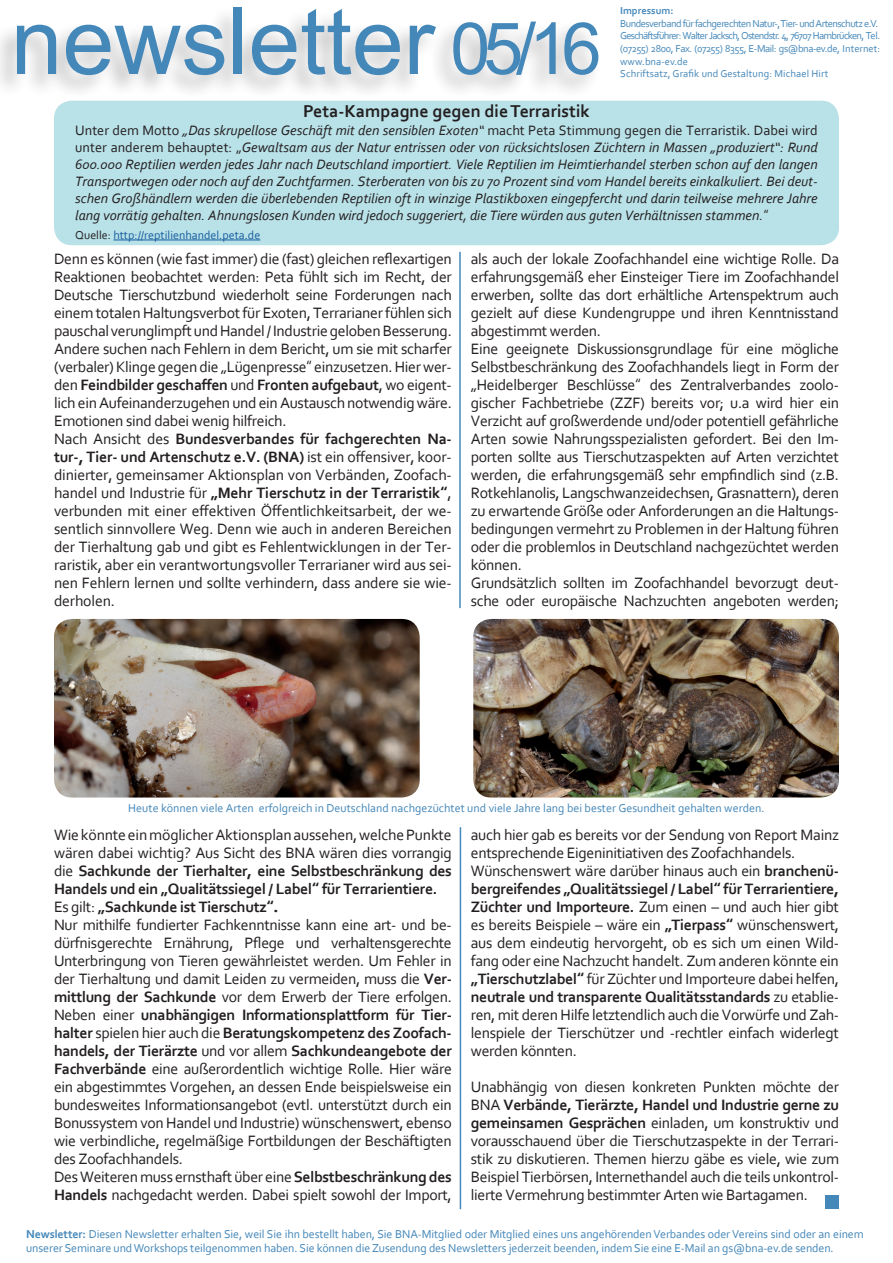
<style>
.page{position:relative;width:893px;height:1263px;background:#fff}
.page>*{position:absolute;margin:0;border:0;box-sizing:border-box;transform-origin:0 0}
.t1{font:93px "Arial";color:#4487b9}
.t2{font:700 18px "Corbel";color:#231f20}
.t3{font:15.75px/18px "Corbel";letter-spacing:-.02em;color:#231f20}
.t4{font:italic 14.25px/17.1px "Corbel";color:#231f20;text-align:justify}
.t5{font:12px/14.4px "Corbel";letter-spacing:-.01em;color:#4487b9}
.t6{font:12px "Corbel";color:#175d9e}
.t7{font:10.5px/12.6px "Corbel";letter-spacing:-.05em;color:#4487b9}
.t8{font:700 10.5px "Corbel";color:#4487b9}
.s1{font-size:72px}
.s2{font-style:normal}
.s3{font-family:"Ebrima";font-style:normal}
.s4{color:#231f20}
.s5{font-family:"Ebrima"}
.s6{font-weight:700}
.s7{font-family:"Ebrima";font-weight:700}
</style>
<div class="page">
<div style="left:0;top:5px;width:601px;height:95px;background:#231f20;opacity:.28"></div>
<hr style="left:459px;top:252px;width:2px;height:356px;background:#4487b9">
<div style="left:54px;top:101px;width:785px;height:144px;background:#b9e1e8;border-radius:18px"></div>
<hr style="left:113px;top:240px;width:147px;height:1px;background:#175d9e">
<div style="left:825px;top:1195px;width:14px;height:14px;background:#4487b9"></div>
<img style="left:54px;top:619px;width:366px;height:178px">
<img style="left:473px;top:619px;width:366px;height:178px">
<hr style="left:460px;top:827px;width:1px;height:382px;background:#4487b9">
<h1 class="t1" style="left:11px;top:-20px;width:592px">newsletter <span class="s1">05/16</span></h1>
<p class="t8" style="left:620px;top:4px;width:55px">Impressum:</p>
<p class="t7" style="left:620px;top:17px;width:262px">Bundesverband für fachgerechten Natur-, Tier- und Artenschutz e.V.<br>Geschäftsführer: Walter Jacksch, Ostendstr. 4, 76707 Hambrücken, Tel. (07255) 2800, Fax. (07255) 8355, E-Mail: gs@bna-ev.de, Internet: www.bna-ev.de<br>Schriftsatz, Grafik und Gestaltung: Michael Hirt</p>
<p class="t2" style="left:303px;top:100px;width:288px">Peta-Kampagne gegen die Terraristik</p>
<p class="t4" style="left:75px;top:121px;width:744px"><span class="s2">Unter dem Motto</span> „Das skrupellose Geschäft mit den sensiblen Exoten“ <span class="s2">macht Peta Stimmung gegen die Terraristik. Dabei wird unter anderem behauptet: „</span>Gewaltsam aus der Natur entrissen oder von rücksichtslosen Züchtern in Massen „produziert“: Rund 600.000 Reptilien werden jedes Jahr nach Deutschland importiert. Viele Reptilien im Heimtierhandel sterben schon auf den langen Transportwegen oder noch auf den Zuchtfarmen. Sterberaten von bis zu 70 Prozent sind vom Handel bereits einkalkuliert. Bei deut&shy;schen Großhändlern werden die überlebenden Reptilien oft in winzige Plastikboxen eingepfercht und darin teilweise mehrere Jahre lang vorrätig gehalten. Ahnungslosen Kunden wird jedoch suggeriert, die Tiere würden aus guten Verhältnissen stammen.<span class="s3">“</span></p>
<p class="t6" style="left:75px;top:227px;width:187px"><span class="s4">Quelle:</span> http://reptilienhandel.peta.de</p>
<p class="t3" style="left:54px;top:249px;width:399px">Denn es können (wie fast immer) die (fast) gleichen reflexartigen Reaktionen beobachtet werden: Peta fühlt sich im Recht, der Deutsche Tierschutzbund wiederholt seine Forderungen nach einem totalen Haltungsverbot für Exoten, Terrarianer fühlen sich pauschal verunglimpft und Handel / Industrie geloben Besserung.<br>Andere suchen nach Fehlern in dem Bericht, um sie mit scharfer (verbaler) Klinge gegen die „Lügenpresse<span class="s5">“</span> einzusetzen. Hier wer&shy;den <span class="s6">Feindbilder geschaffen</span> und <span class="s6">Fronten aufgebaut</span>, wo eigent&shy;lich ein Aufeinanderzugehen und ein Austausch notwendig wäre.<br>Emotionen sind dabei wenig hilfreich.<br>Nach Ansicht des <span class="s6">Bundesverbandes für fachgerechten Na&shy;tur-, Tier- und Artenschutz e.V. (BNA)</span> ist ein offensiver, koor&shy;dinierter, gemeinsamer Aktionsplan von Verbänden, Zoofach&shy;handel und Industrie für <span class="s6">„Mehr Tierschutz in der Terraristik</span><span class="s7">“</span>, verbunden mit einer effektiven Öffentlichkeitsarbeit, der we&shy;sentlich sinnvollere Weg. Denn wie auch in anderen Bereichen der Tierhaltung gab und gibt es Fehlentwicklungen in der Ter&shy;raristik, aber ein verantwortungsvoller Terrarianer wird aus sei&shy;nen Fehlern lernen und sollte verhindern, dass andere sie wie&shy;derholen.</p>
<p class="t3" style="left:471px;top:249px;width:370px">als auch der lokale Zoofachhandel eine wichtige Rolle. Da erfahrungsgemäß eher Einsteiger Tiere im Zoofachhandel erwerben, sollte das dort erhältliche Artenspektrum auch gezielt auf diese Kundengruppe und ihren Kenntnisstand abgestimmt werden.<br>Eine geeignete Diskussionsgrundlage für eine mögliche Selbstbeschränkung des Zoofachhandels liegt in Form der „Heidelberger Beschlüsse<span class="s5">“</span> des Zentralverbandes zoolo&shy;gischer Fachbetriebe (ZZF) bereits vor; u.a wird hier ein Verzicht auf großwerdende und/oder potentiell gefährliche Arten sowie Nahrungsspezialisten gefordert. Bei den Im&shy;porten sollte aus Tierschutzaspekten auf Arten verzichtet werden, die erfahrungsgemäß sehr empfindlich sind (z.B.<br>Rotkehlanolis, Langschwanzeidechsen, Grasnattern), deren zu erwartende Größe oder Anforderungen an die Haltungs&shy;bedingungen vermehrt zu Problemen in der Haltung führen oder die problemlos in Deutschland nachgezüchtet werden können.<br>Grundsätzlich sollten im Zoofachhandel bevorzugt deut&shy;sche oder europäische Nachzuchten angeboten werden;</p>
<p class="t5" style="left:128px;top:800px;width:638px">Heute können viele Arten erfolgreich in Deutschland nachgezüchtet und viele Jahre lang bei bester Gesundheit gehalten werden.</p>
<p class="t3" style="left:54px;top:825px;width:399px">Wie könnte ein möglicher Aktionsplan aussehen, welche Punkte wären dabei wichtig? Aus Sicht des BNA wären dies vorrangig die <span class="s6">Sachkunde der Tierhalter, eine Selbstbeschränkung des Handels und ein „Qualitätssiegel / Label</span><span class="s7">“</span> <span class="s6">für Terrarientiere.<br></span>Es gilt: <span class="s6">„Sachkunde ist Tierschutz</span><span class="s7">“.<br></span>Nur mithilfe fundierter Fachkenntnisse kann eine art- und be&shy;dürfnisgerechte Ernährung, Pflege und verhaltensgerechte Unterbringung von Tieren gewährleistet werden. Um Fehler in der Tierhaltung und damit Leiden zu vermeiden, muss die <span class="s6">Ver&shy;mittlung der Sachkunde</span> vor dem Erwerb der Tiere erfolgen.<br>Neben einer <span class="s6">unabhängigen Informationsplattform für Tier&shy;halter</span> spielen hier auch die <span class="s6">Beratungskompetenz des Zoofach&shy;handels, der Tierärzte</span> und vor allem <span class="s6">Sachkundeangebote der Fachverbände</span> eine außerordentlich wichtige Rolle. Hier wäre ein abgestimmtes Vorgehen, an dessen Ende beispielsweise ein bundesweites Informationsangebot (evtl. unterstützt durch ein Bonussystem von Handel und Industrie) wünschenswert, ebenso wie verbindliche, regelmäßige Fortbildungen der Beschäftigten des Zoofachhandels.<br>Des Weiteren muss ernsthaft über eine <span class="s6">Selbstbeschränkung des Handels</span> nachgedacht werden. Dabei spielt sowohl der Import,</p>
<p class="t3" style="left:471px;top:825px;width:370px">auch hier gab es bereits vor der Sendung von Report Mainz entsprechende Eigeninitiativen des Zoofachhandels.<br>Wünschenswert wäre darüber hinaus auch ein <span class="s6">branchenü&shy;bergreifendes „Qualitätssiegel / Label</span><span class="s7">“</span> <span class="s6">für Terrarientiere, Züchter und Importeure.</span> Zum einen – und auch hier gibt es bereits Beispiele – wäre ein <span class="s6">„Tierpass</span><span class="s7">“</span> wünschenswert, aus dem eindeutig hervorgeht, ob es sich um einen Wild&shy;fang oder eine Nachzucht handelt. Zum anderen könnte ein <span class="s6">„Tierschutzlabel</span><span class="s7">“</span> für Züchter und Importeure dabei helfen, <span class="s6">neutrale und transparente Qualitätsstandards</span> zu etablie&shy;ren, mit deren Hilfe letztendlich auch die Vorwürfe und Zah&shy;lenspiele der Tierschützer und -rechtler einfach widerlegt werden könnten.</p>
<p class="t3" style="left:471px;top:1077px;width:370px;text-align:justify">Unabhängig von diesen konkreten Punkten möchte der BNA <span class="s6">Verbände, Tierärzte, Handel und Industrie gerne zu gemeinsamen Gesprächen</span> einladen, um konstruktiv und vorausschauend über die Tierschutzaspekte in der Terrari&shy;stik zu diskutieren. Themen hierzu gäbe es viele, wie zum Beispiel Tierbörsen, Internethandel auch die teils unkontrol&shy;lierte Vermehrung bestimmter Arten wie Bartagamen.</p>
<p class="t5" style="left:26px;top:1226px;width:839px"><span class="s6">Newsletter:</span> Diesen Newsletter erhalten Sie, weil Sie ihn bestellt haben, Sie BNA-Mitglied oder Mitglied eines uns angehörenden Verbandes oder Vereins sind oder an einem unserer Seminare und Workshops teilgenommen haben. Sie können die Zusendung des Newsletters jederzeit beenden, indem Sie eine E-Mail an gs@bna-ev.de senden.</p>
</div>
